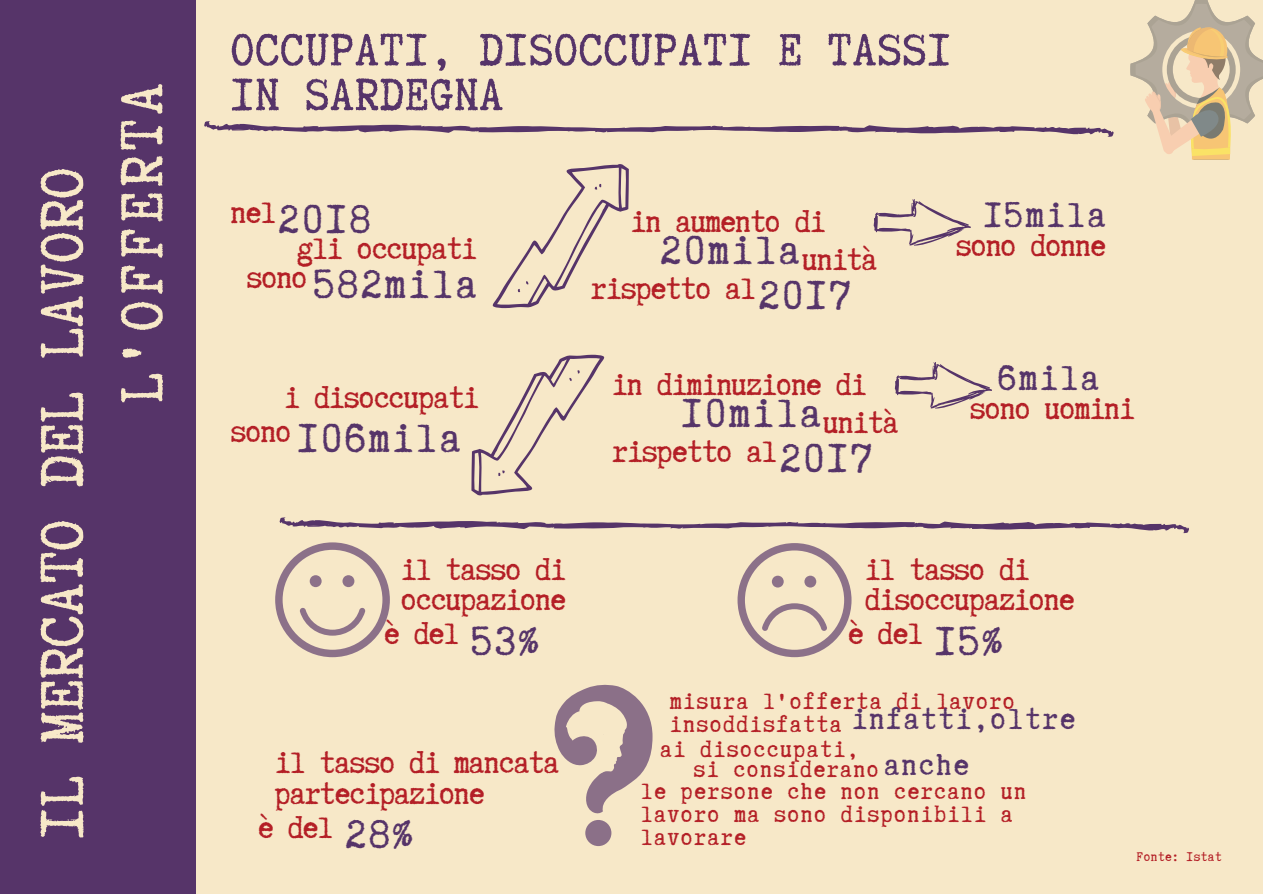
<style>
.page{position:relative;width:1263px;height:894px;background:#fff}
.page>*{position:absolute;margin:0;border:0;box-sizing:border-box;transform-origin:0 0}
.t1{font:72px "Truetypewriter Polygl OTT";color:#f7e8c8}
.t2{font:70.65px "Truetypewriter Polygl OTT";letter-spacing:.065em;color:#f7e8c8}
.t3{font:54px/44.7px "Truetypewriter Polygl OTT";letter-spacing:.015em;color:#563469}
.t4{font:48px/64.8px "Truetypewriter Polygl OTT";letter-spacing:.05em;color:#563469}
.t5{font:42px "Truetypewriter Polygl OTT";letter-spacing:.05em;color:#563469}
.t6{font:36px/30.8px "Truetypewriter Polygl OTT";letter-spacing:-.03em;color:#b41f26}
.t7{font:35.1px "Truetypewriter Polygl OTT";letter-spacing:.05em;color:#563469}
.t8{font:27px/22.8px "Truetypewriter Polygl OTT";letter-spacing:.05em;color:#b41f26}
.t9{font:15px "Truetypewriter Polygl OTT";letter-spacing:.03em;color:#b41f26}
.s1{font-size:48px;color:#563469}
</style>
<div class="page">
<div style="left:0;top:0;width:1263px;height:893px;background:#f7e8c8"></div>
<div style="left:0;top:0;width:196px;height:893px;background:#563469"></div>
<svg style="left:873px;top:199px;width:98px;height:47px"></svg>
<svg style="left:1130px;top:0;width:133px;height:160px"></svg>
<svg style="left:493px;top:164px;width:136px;height:144px"></svg>
<svg style="left:204px;top:121px;width:910px;height:16px"></svg>
<svg style="left:894px;top:362px;width:98px;height:47px"></svg>
<svg style="left:471px;top:354px;width:133px;height:141px"></svg>
<svg style="left:279px;top:517px;width:910px;height:16px"></svg>
<svg style="left:275px;top:542px;width:115px;height:115px"></svg>
<svg style="left:738px;top:543px;width:114px;height:114px"></svg>
<svg style="left:554px;top:684px;width:99px;height:129px"></svg>
<div style="left:585px;top:819px;width:26px;height:26px;background:#8b7088;border-radius:50%"></div>
<h1 class="t1" style="left:25px;top:839px;width:673px;rotate:-90deg">IL MERCATO DEL LAVORO</h1>
<h2 class="t2" style="left:105px;top:403px;width:322px;rotate:-90deg">L'OFFERTA</h2>
<h3 class="t3" style="left:231px;top:27px;width:722px">OCCUPATI, DISOCCUPATI E TASSI<br>IN SARDEGNA</h3>
<p class="t6" style="left:247px;top:180px;width:62px;line-height:64.8px;text-indent:-16px">nel sono</p>
<p class="t6" style="left:631px;top:206px;width:197px">in aumento di</p>
<h3 class="t4" style="left:314px;top:186px;width:165px;text-indent:-35px">2018<br>582mila</h3>
<h3 class="t4" style="left:660px;top:217px;width:219px">20mila<sub>unità</sub></h3>
<p class="t6" style="left:591px;top:273px;width:262px">rispetto al<span class="s1">2017</span></p>
<p class="t6" style="left:297px;top:233px;width:182px">gli occupati</p>
<p class="t6" style="left:284px;top:381px;width:197px">i disoccupati</p>
<h3 class="t4" style="left:231px;top:405px;width:232px"><sup>sono</sup>106mila</h3>
<p class="t6" style="left:612px;top:369px;width:256px">in diminuzione di</p>
<h3 class="t4" style="left:682px;top:380px;width:219px">10mila<sub>unità</sub></h3>
<p class="t6" style="left:612px;top:436px;width:262px">rispetto al<span class="s1">2017</span></p>
<p class="t5" style="left:984px;top:193px;width:124px">15mila</p>
<p class="t6" style="left:956px;top:230px;width:152px">sono donne</p>
<p class="t5" style="left:998px;top:356px;width:103px">6mila</p>
<p class="t6" style="left:970px;top:392px;width:167px">sono uomini</p>
<p class="t6" style="left:401px;top:553px;width:167px">il tasso di occupazione</p>
<p class="t6" style="left:384px;top:618px;width:77px">è del</p>
<h3 class="t4" style="left:935px;top:607px;width:70px">15%</h3>
<p class="t6" style="left:865px;top:553px;width:212px">il tasso di disoccupazione</p>
<p class="t6" style="left:848px;top:618px;width:77px">è del</p>
<h3 class="t4" style="left:471px;top:607px;width:70px">53%</h3>
<p class="t6" style="left:275px;top:747px;width:286px">il tasso di mancata partecipazione</p>
<p class="t6" style="left:258px;top:812px;width:77px">è del</p>
<h3 class="t4" style="left:345px;top:801px;width:70px">28%</h3>
<p class="t8" style="left:670px;top:689px;width:347px">misura l'offerta di lavoro</p>
<p class="t8" style="left:670px;top:712px;width:173px">insoddisfatta</p>
<p class="t8" style="left:660px;top:737px;width:200px">ai disoccupati,</p>
<p class="t7" style="left:852px;top:700px;width:225px">infatti,oltre</p>
<p class="t8" style="left:641px;top:757px;width:387px;text-indent:53px">si considerano<br>le persone che non cercano un lavoro ma sono disponibili a lavorare</p>
<p class="t7" style="left:884px;top:746px;width:86px">anche</p>
<p class="t9" style="left:1137px;top:848px;width:87px">Fonte: Istat</p>
</div>
